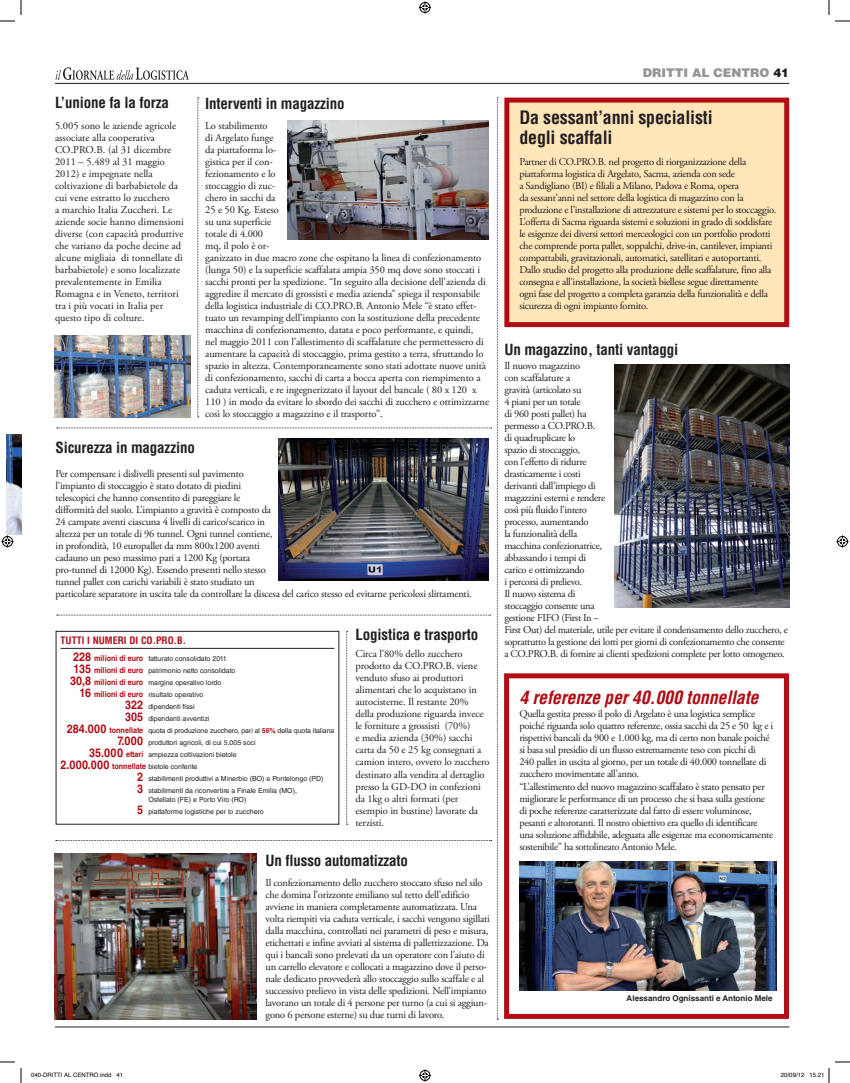
<style>
.page{position:relative;width:850px;height:1083px;background:#fff}
.page>*{position:absolute;margin:0;border:0;box-sizing:border-box;transform-origin:0 0}
.t1{font:700 condensed 18px/19px "Helvetica LT Std";letter-spacing:-.01em;color:#231f20}
.t2{font:italic 700 condensed 18px "Helvetica LT Std";letter-spacing:-.01em;color:#b00d15}
.t3{font:700 condensed 15px "Helvetica LT Std";letter-spacing:-.01em;color:#231f20}
.t4{font:900 12px "Helvetica LT Std";color:#939598}
.t5{font:10.5px/12px "Adobe Garamond Pro";letter-spacing:-.02em;color:#231f20}
.t6{font:10.5px/12px "Adobe Garamond Pro";color:#231f20}
.t7{font:700 condensed 10px "Helvetica LT Std";color:#b00d15}
.t8{font:700 8px "Helvetica LT Std";letter-spacing:.005em;color:#231f20}
.t9{font:7px/12px "Helvetica LT Std";color:#231f20}
.t10{font:6px "Helvetica";color:#000}
.s1{font-weight:700;font-size:12px;color:#b00d15}
.s2{font-weight:700;font-size:8px;color:#b00d15}
.s3{font-weight:700;color:#b00d15}
.s4{color:#231f20}
</style>
<div class="page">
<hr style="left:55px;top:83px;width:734px;height:1px;background:#231f20">
<svg style="left:55px;top:67px;width:134px;height:13px"></svg>
<hr style="left:55px;top:1026px;width:734px;height:1px;background:#231f20">
<img style="left:614px;top:364px;width:175px;height:243px">
<div style="left:504px;top:673px;width:285px;height:345px;background:#fff;border:5px solid #b00d15"></div>
<img style="left:519px;top:861px;width:257px;height:129px">
<div style="left:504px;top:98px;width:285px;height:229px;background:#fee6b9;border:5px solid #b00d15"></div>
<svg style="left:56px;top:98px;width:442px;height:921px"></svg>
<img style="left:55px;top:336px;width:136px;height:81px">
<img style="left:7px;top:434px;width:14px;height:101px">
<svg style="left:0;top:0;width:22px;height:22px"></svg>
<svg style="left:0;top:1061px;width:22px;height:21px"></svg>
<svg style="left:828px;top:0;width:22px;height:22px"></svg>
<svg style="left:419px;top:1px;width:12px;height:12px"></svg>
<svg style="left:419px;top:1069px;width:12px;height:12px"></svg>
<svg style="left:2px;top:535px;width:12px;height:12px"></svg>
<svg style="left:836px;top:535px;width:12px;height:12px"></svg>
<svg style="left:828px;top:1061px;width:22px;height:21px"></svg>
<h2 class="t3" style="left:55px;top:93px;width:115px">L’unione fa la forza</h2>
<p class="t6" style="left:55px;top:120px;width:130px">5.005 sono le aziende agricole associate alla cooperativa<br>CO.PRO.B. (al 31 dicembre<br>2011 – 5.489 al 31 maggio<br>2012) e impegnate nella coltivazione di barbabietole da cui vene estratto lo zucchero<br>a marchio Italia Zuccheri. Le aziende socie hanno dimensioni diverse (con capacità produttive che variano da poche decine ad alcune migliaia di tonnellate di barbabietole) e sono localizzate prevalentemente in Emilia<br>Romagna e in Veneto, territori tra i più vocati in Italia per questo tipo di colture.</p>
<h2 class="t3" style="left:205px;top:94px;width:141px">Interventi in magazzino</h2>
<p class="t5" style="left:205px;top:120px;width:285px">Lo stabilimento<br>di Argelato funge<br>da piattaforma lo-<br>gistica per il con-<br>fezionamento e lo<br>stoccaggio di zuc-<br>chero in sacchi da<br>25 e 50 Kg. Esteso<br>su una superficie<br>totale di 4.000<br>mq, il polo è or-<br>ganizzato in due macro zone che ospitano la linea di confezionamento (lunga 50) e la superficie scaffalata ampia 350 mq dove sono stoccati i sacchi pronti per la spedizione. “In seguito alla decisione dell’azienda di aggredire il mercato di grossisti e media azienda” spiega il responsabile della logistica industriale di CO.PRO.B. Antonio Mele “è stato effet&shy;tuato un revamping dell’impianto con la sostituzione della precedente macchina di confezionamento, datata e poco performante, e quindi,<br>nel maggio 2011 con l’allestimento di scaffalature che permettessero di aumentare la capacità di stoccaggio, prima gestito a terra, sfruttando lo spazio in altezza. Contemporaneamente sono stati adottate nuove unità di confezionamento, sacchi di carta a bocca aperta con riempimento a caduta verticali, e re ingegnerizzato il layout del bancale ( 80 x 120 x 110 ) in modo da evitare lo sbordo dei sacchi di zucchero e ottimizzarne così lo stoccaggio a magazzino e il trasporto”.</p>
<h2 class="t3" style="left:56px;top:437px;width:141px">Sicurezza in magazzino</h2>
<p class="t5" style="left:56px;top:468px;width:418px">Per compensare i dislivelli presenti sul pavimento<br>l’impianto di stoccaggio è stato dotato di piedini<br>telescopici che hanno consentito di pareggiare le<br>difformità del suolo. L’impianto a gravità è composto da<br>24 campate aventi ciascuna 4 livelli di carico/scarico in<br>altezza per un totale di 96 tunnel. Ogni tunnel contiene,<br>in profondità, 10 europallet da mm 800x1200 aventi<br>cadauno un peso massimo pari a 1200 Kg (portata<br>pro-tunnel di 12000 Kg). Essendo presenti nello stesso<br>tunnel pallet con carichi variabili è stato studiato un<br>particolare separatore in uscita tale da controllare la discesa del carico stesso ed evitarne pericolosi slittamenti.</p>
<p class="t7" style="left:61px;top:633px;width:127px">Tutti i numeri di CO.PRO.B.</p>
<p class="t9" style="left:73px;top:652px;width:155px"><span class="s1">228</span> <span class="s2">milioni di euro</span> fatturato consolidato 2011</p>
<p class="t9" style="left:74px;top:664px;width:163px"><span class="s1">135</span> <span class="s2">milioni di euro</span> patrimonio netto consolidato</p>
<p class="t9" style="left:70px;top:676px;width:153px"><span class="s1">30,8</span> <span class="s2">milioni di euro</span> margine operativo lordo</p>
<p class="t9" style="left:80px;top:688px;width:125px"><span class="s1">16</span> <span class="s2">milioni di euro</span> risultato operativo</p>
<p class="t9" style="left:125px;top:700px;width:71px"><span class="s1">322</span> dipendenti fissi</p>
<p class="t9" style="left:125px;top:712px;width:86px"><span class="s1">305</span> dipendenti avventizi</p>
<p class="t9" style="left:67px;top:724px;width:269px"><span class="s1">284.000</span> <span class="s2">tonnellate</span> quota di produzione zucchero, pari al <span class="s3">56%</span> della quota italiana</p>
<p class="t9" style="left:117px;top:736px;width:140px"><span class="s1">7.000</span> produttori agricoli, di cui 5.005 soci</p>
<p class="t9" style="left:89px;top:748px;width:149px"><span class="s1">35.000</span> <span class="s2">ettari</span> ampiezza coltivazioni bietole</p>
<p class="t9" style="left:61px;top:760px;width:138px"><span class="s1">2.000.000</span> <span class="s2">tonnellate</span> bietole conferite</p>
<p class="t9" style="left:137px;top:772px;width:188px"><span class="s1">2</span> stabilimenti produttivi a Minerbio (BO) e Pontelongo (PD)</p>
<p class="t9" style="left:137px;top:784px;width:161px"><span class="s1">3</span> stabilimenti da riconvertire a Finale Emilia (MO),</p>
<p class="t9" style="left:137px;top:793px;width:128px;text-indent:11px">Ostellato (FE) e Porto Viro (RO)<br><span class="s1">5</span> piattaforme logistiche per lo zucchero</p>
<h2 class="t3" style="left:355px;top:625px;width:124px">Logistica e trasporto</h2>
<p class="t5" style="left:355px;top:648px;width:136px">Circa l’80% dello zucchero prodotto da CO.PRO.B. viene venduto sfuso ai produttori alimentari che lo acquistano in autocisterne. Il restante 20% della produzione riguarda invece le forniture a grossisti (70%)<br>e media azienda (30%) sacchi carta da 50 e 25 kg consegnati a camion intero, ovvero lo zucchero destinato alla vendita al dettaglio presso la GD-DO in confezioni da 1kg o altri formati (per esempio in bustine) lavorate da terzisti.</p>
<h2 class="t3" style="left:265px;top:851px;width:144px">Un flusso automatizzato</h2>
<p class="t5" style="left:265px;top:876px;width:226px">Il confezionamento dello zucchero stoccato sfuso nel silo che domina l’orizzonte emiliano sul tetto dell’edificio avviene in maniera completamente automatizzata. Una volta riempiti via caduta verticale, i sacchi vengono sigillati dalla macchina, controllati nei parametri di peso e misura, etichettati e infine avviati al sistema di pallettizzazione. Da qui i bancali sono prelevati da un operatore con l’aiuto di un carrello elevatore e collocati a magazzino dove il perso&shy;nale dedicato provvederà allo stoccaggio sullo scaffale e al successivo prelievo in vista delle spedizioni. Nell’impianto lavorano un totale di 4 persone per turno (a cui si aggiun&shy;gono 6 persone esterne) su due turni di lavoro.</p>
<p class="t4" style="left:643px;top:65px;width:148px">DRITTI AL CENTRO <span class="s4">41</span></p>
<h1 class="t1" style="left:519px;top:108px;width:195px">Da sessant’anni specialisti degli scaffali</h1>
<p class="t5" style="left:519px;top:156px;width:258px">Partner di CO.PRO.B. nel progetto di riorganizzazione della piattaforma logistica di Argelato, Sacma, azienda con sede<br>a Sandigliano (BI) e filiali a Milano, Padova e Roma, opera<br>da sessant’anni nel settore della logistica di magazzino con la produzione e l’installazione di attrezzature e sistemi per lo stoccaggio.<br>L’offerta di Sacma riguarda sistemi e soluzioni in grado di soddisfare le esigenze dei diversi settori merceologici con un portfolio prodotti che comprende porta pallet, soppalchi, drive-in, cantilever, impianti compattabili, gravitazionali, automatici, satellitari e autoportanti.<br>Dallo studio del progetto alla produzione delle scaffalature, fino alla consegna e all’installazione, la società biellese segue direttamente ogni fase del progetto a completa garanzia della funzionalità e della sicurezza di ogni impianto fornito.</p>
<h2 class="t3" style="left:504px;top:340px;width:175px">Un magazzino, tanti vantaggi</h2>
<p class="t5" style="left:504px;top:360px;width:285px">Il nuovo magazzino<br>con scaffalature a<br>gravità (articolato su<br>4 piani per un totale<br>di 960 posti pallet) ha<br>permesso a CO.PRO.B.<br>di quadruplicare lo<br>spazio di stoccaggio,<br>con l’effetto di ridurre<br>drasticamente i costi<br>derivanti dall’impiego di<br>magazzini esterni e rendere<br>così più fluido l’intero<br>processo, aumentando<br>la funzionalità della<br>macchina confezionatrice,<br>abbassando i tempi di<br>carico e ottimizzando<br>i percorsi di prelievo.<br>Il nuovo sistema di<br>stoccaggio consente una<br>gestione FIFO (First In –<br>First Out) del materiale, utile per evitare il condensamento dello zucchero, e soprattutto la gestione dei lotti per giorni di confezionamento che consente a CO.PRO.B. di fornire ai clienti spedizioni complete per lotto omogeneo.</p>
<h1 class="t2" style="left:519px;top:686px;width:241px">4 referenze per 40.000 tonnellate</h1>
<p class="t5" style="left:519px;top:708px;width:255px">Quella gestita presso il polo di Argelato è una logistica semplice poiché riguarda solo quattro referenze, ossia sacchi da 25 e 50 kg e i rispettivi bancali da 900 e 1.000 kg, ma di certo non banale poiché si basa sul presidio di un flusso estremamente teso con picchi di 240 pallet in uscita al giorno, per un totale di 40.000 tonnellate di zucchero movimentate all’anno.<br>“L’allestimento del nuovo magazzino scaffalato è stato pensato per migliorare le performance di un processo che si basa sulla gestione di poche referenze caratterizzate dal fatto di essere voluminose, pesanti e altorotanti. Il nostro obiettivo era quello di identificare una soluzione affidabile, adeguata alle esigenze ma economicamente sostenibile” ha sottolineato Antonio Mele.</p>
<p class="t8" style="left:627px;top:993px;width:148px">Alessandro Ognissanti e Antonio Mele</p>
<p class="t10" style="left:31px;top:1070px;width:94px">040-DRITTI AL CENTRO.indd 41</p>
<p class="t10" style="left:781px;top:1070px;width:45px">20/09/12 15.21</p>
</div>
